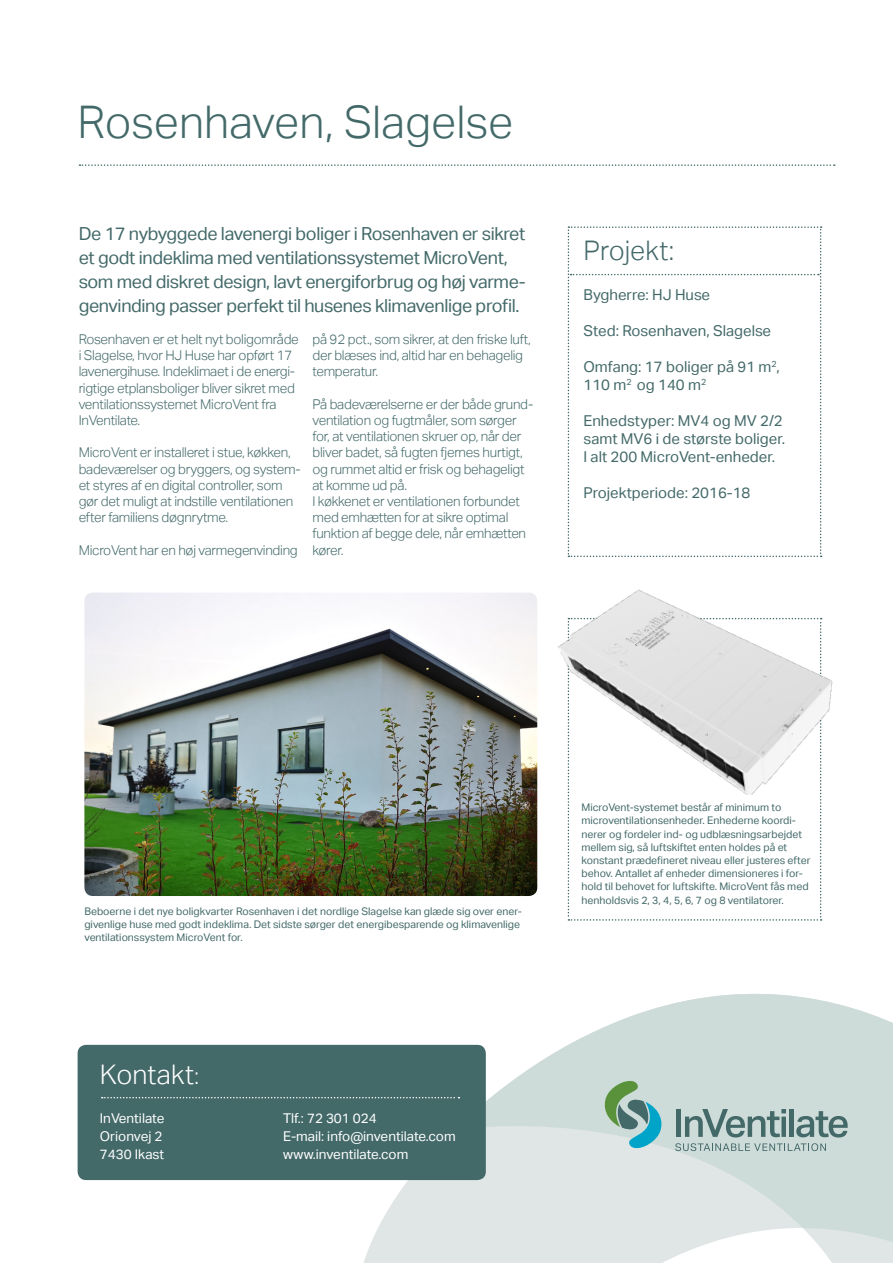
<style>
.page{position:relative;width:893px;height:1263px;background:#fff}
.page>*{position:absolute;margin:0;border:0;box-sizing:border-box;transform-origin:0 0}
.t1{font:300 45px "Aktiv Grotesk";color:#446969}
.t2{font:300 27px "Aktiv Grotesk";color:#446969}
.t3{font:300 27px "Aktiv Grotesk";letter-spacing:.005em;color:#fff}
.t4{font:18px/24px "Aktiv Grotesk";letter-spacing:-.02em;color:#446969}
.t5{font:15px/18px "Aktiv Grotesk";color:#446969}
.t6{font:300 13.5px/16.2px "Aktiv Grotesk";letter-spacing:-.02em;color:#446969}
.t7{font:13.5px "Aktiv Grotesk";color:#fff}
.t8{font:10.5px/13.2px "Aktiv Grotesk";color:#446969}
.s1{font-size:22.5px}
</style>
<div class="page">
<svg style="left:329px;top:1044px;width:125px;height:219px;fill:#dfe6e5"></svg>
<svg style="left:454px;top:993px;width:439px;height:270px"></svg>
<svg style="left:603px;top:1079px;width:60px;height:71px;background:#90bbb2"></svg>
<div style="left:676px;top:1109px;width:5px;height:28px;background:#446969"></div>
<svg style="left:685px;top:1109px;width:101px;height:28px;background:#94acaa"></svg>
<hr style="left:790px;top:1109px;width:4px;height:28px;background:#446969">
<svg style="left:796px;top:1111px;width:51px;height:26px"></svg>
<svg style="left:675px;top:1143px;width:151px;height:8px"></svg>
<svg style="left:568px;top:226px;width:254px;height:331px"></svg>
<svg style="left:79px;top:164px;width:756px;height:2px"></svg>
<div style="left:78px;top:1045px;width:408px;height:135px;background:#446969;border-radius:9px"></div>
<svg style="left:102px;top:1097px;width:357px;height:1px"></svg>
<img style="left:84px;top:593px;width:453px;height:303px">
<svg style="left:568px;top:795px;width:254px;height:126px"></svg>
<img style="left:527px;top:589px;width:306px;height:206px">
<p class="t1" style="left:78px;top:97px;width:437px">Rosenhaven, Slagelse</p>
<p class="t4" style="left:79px;top:221px;width:449px">De 17 nybyggede lavenergi boliger i Rosenhaven er sikret et godt indeklima med ventilationssystemet MicroVent, som med diskret design, lavt energiforbrug og høj varme&shy;genvinding passer perfekt til husenes klimavenlige profil.</p>
<p class="t6" style="left:79px;top:331px;width:222px">Rosenhaven er et helt nyt boligområde i Slagelse, hvor HJ Huse har opført 17 lavenergihuse. Indeklimaet i de energi&shy;rigtige etplansboliger bliver sikret med ventilationssystemet MicroVent fra InVentilate.</p>
<p class="t6" style="left:79px;top:445px;width:223px">MicroVent er installeret i stue, køkken, badeværelser og bryggers, og system&shy;et styres af en digital controller, som gør det muligt at indstille ventilationen efter familiens døgnrytme.</p>
<p class="t6" style="left:79px;top:542px;width:221px">MicroVent har en høj varmegenvinding</p>
<p class="t6" style="left:312px;top:331px;width:220px">på 92 pct., som sikrer, at den friske luft, der blæses ind, altid har en behagelig temperatur.</p>
<p class="t6" style="left:312px;top:396px;width:223px">På badeværelserne er der både grund&shy;ventilation og fugtmåler, som sørger for, at ventilationen skruer op, når der bliver badet, så fugten fjernes hurtigt, og rummet altid er frisk og behageligt at komme ud på.</p>
<p class="t6" style="left:312px;top:493px;width:215px">I køkkenet er ventilationen forbundet med emhætten for at sikre optimal funktion af begge dele, når emhætten kører.</p>
<p class="t2" style="left:583px;top:234px;width:92px">Projekt:</p>
<p class="t5" style="left:583px;top:286px;width:128px">Bygherre: HJ Huse</p>
<p class="t5" style="left:583px;top:322px;width:189px">Sted: Rosenhaven, Slagelse</p>
<p class="t5" style="left:583px;top:358px;width:198px">Omfang: 17 boliger på 91 m<sup>2</sup>,</p>
<p class="t5" style="left:583px;top:376px;width:124px">110 m<sup>2</sup> og 140 m<sup>2</sup></p>
<p class="t5" style="left:583px;top:412px;width:203px">Enhedstyper: MV4 og MV 2/2 samt MV6 i de største boliger.<br>I alt 200 MicroVent-enheder.</p>
<p class="t5" style="left:583px;top:484px;width:168px">Projektperiode: 2016-18</p>
<p class="t8" style="left:84px;top:904px;width:439px">Beboerne i det nye boligkvarter Rosenhaven i det nordlige Slagelse kan glæde sig over ener&shy;givenlige huse med godt indeklima. Det sidste sørger det energibesparende og klimavenlige ventilationssystem MicroVent for.</p>
<p class="t3" style="left:100px;top:1058px;width:100px">Kontakt<span class="s1">:</span></p>
<p class="t7" style="left:100px;top:1110px;width:66px">InVentilate</p>
<p class="t7" style="left:100px;top:1128px;width:64px">Orionvej 2</p>
<p class="t7" style="left:100px;top:1146px;width:66px">7430 Ikast</p>
<p class="t7" style="left:283px;top:1110px;width:95px">Tlf.: 72 301 024</p>
<p class="t7" style="left:283px;top:1128px;width:174px">E-mail: info@inventilate.com</p>
<p class="t7" style="left:283px;top:1146px;width:127px">www.inventilate.com</p>
<p class="t8" style="left:581px;top:801px;width:201px">MicroVent-systemet består af minimum to</p>
<p class="t8" style="left:581px;top:814px;width:231px">microventilationsenheder. Enhederne koordi&shy;nerer og fordeler ind- og udblæsningsarbejdet mellem sig, så luftskiftet enten holdes på et konstant prædefineret niveau eller justeres efter behov. Antallet af enheder dimensioneres i for&shy;hold til behovet for luftskifte. MicroVent fås med henholdsvis 2, 3, 4, 5, 6, 7 og 8 ventilatorer.</p>
</div>
